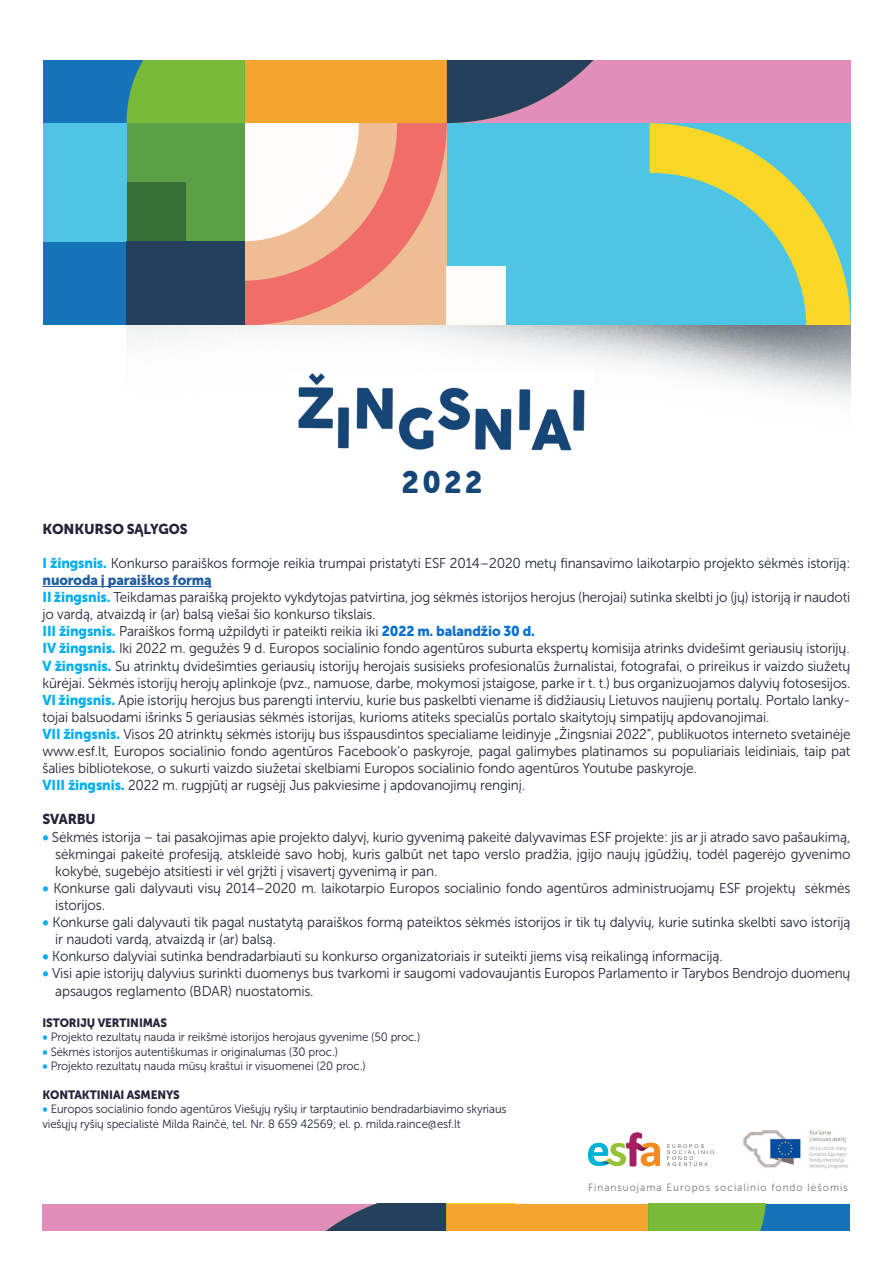
<style>
.page{position:relative;width:893px;height:1263px;background:#fff}
.page>*{position:absolute;margin:0;border:0;box-sizing:border-box;transform-origin:0 0}
.t1{font:31.05px "Museo Sans Rounded 900";color:#144677;scale:.95 1}
.t2{font:14.25px/17.1px "Museo Sans 300";letter-spacing:-.01em;color:#222439;scale:.95 1}
.t3{font:14.25px "Museo Sans 900";letter-spacing:-.01em;color:#215e9e;scale:.95 1}
.t4{font:14.25px "Museo Sans 900";letter-spacing:-.01em;color:#222439}
.t5{font:14.25px "Museo Sans 900";letter-spacing:-.01em;color:#222439;scale:.95 1}
.t6{font:12px/14.4px "Museo Sans 300";letter-spacing:-.01em;color:#222439;scale:.95 1}
.t7{font:12px "Museo Sans 900";letter-spacing:-.01em;color:#222439;scale:.95 1}
.t8{font:10.5px "Museo Sans 300";letter-spacing:.1em;color:#71767a;scale:.95 1}
.s1{font-family:"Museo Sans 900";color:#00aeef}
.s2{font-family:"Museo Sans 900";color:#0a71d0}
</style>
<div class="page">
<div style="left:43px;top:61px;width:202px;height:62px;background:#1573b9"></div>
<div style="left:43px;top:241px;width:84px;height:84px;background:#1573b9"></div>
<div style="left:43px;top:123px;width:84px;height:118px;background:#4ec5e5"></div>
<svg style="left:127px;top:61px;width:723px;height:264px;background:#97ac9b"></svg>
<div style="left:648px;top:1204px;width:202px;height:26px;background:#1573b9"></div>
<div style="left:43px;top:1204px;width:403px;height:26px;background:#e18eba"></div>
<svg style="left:327px;top:1204px;width:439px;height:26px;background:#a39243"></svg>
<svg style="left:588px;top:1133px;width:72px;height:33px"></svg>
<svg style="left:667px;top:1144px;width:47px;height:22px"></svg>
<hr style="left:43px;top:586px;width:169px;height:1px;background:#215e9e">
<img style="left:743px;top:1130px;width:105px;height:39px">
<img style="left:297px;top:370px;width:289px;height:82px">
<h1 class="t1" style="left:402px;top:465px;width:86px">2022</h1>
<p class="t4" style="left:43px;top:521px;width:147px">KONKURSO SĄLYGOS</p>
<p class="t2" style="left:43px;top:555px;width:852px"><span class="s1">I žingsnis.</span> Konkurso paraiškos formoje reikia trumpai pristatyti ESF 2014–2020 metų finansavimo laikotarpio projekto sėkmės istoriją:</p>
<p class="t3" style="left:43px;top:572px;width:180px">nuoroda į paraiškos formą</p>
<p class="t2" style="left:43px;top:589px;width:852px"><span class="s1">II žingsnis.</span> Teikdamas paraišką projekto vykdytojas patvirtina, jog sėkmės istorijos herojus (herojai) sutinka skelbti jo (jų) istoriją ir naudoti jo vardą, atvaizdą ir (ar) balsą viešai šio konkurso tikslais.<br><span class="s1">III žingsnis.</span> Paraiškos formą užpildyti ir pateikti reikia iki <span class="s2">2022 m. balandžio 30 d.<br></span><span class="s1">IV žingsnis.</span> Iki 2022 m. gegužės 9 d. Europos socialinio fondo agentūros suburta ekspertų komisija atrinks dvidešimt geriausių istorijų.<br><span class="s1">V žingsnis.</span> Su atrinktų dvidešimties geriausių istorijų herojais susisieks profesionalūs žurnalistai, fotografai, o prireikus ir vaizdo siužetų kūrėjai. Sėkmės istorijų herojų aplinkoje (pvz., namuose, darbe, mokymosi įstaigose, parke ir t. t.) bus organizuojamos dalyvių fotosesijos.<br><span class="s1">VI žingsnis.</span> Apie istorijų herojus bus parengti interviu, kurie bus paskelbti viename iš didžiausių Lietuvos naujienų portalų. Portalo lanky&shy;tojai balsuodami išrinks 5 geriausias sėkmės istorijas, kurioms atiteks specialūs portalo skaitytojų simpatijų apdovanojimai.<br><span class="s1">VII žingsnis.</span> Visos 20 atrinktų sėkmės istorijų bus išspausdintos specialiame leidinyje „Žingsniai 2022“, publikuotos interneto svetainėje www.esf.lt, Europos socialinio fondo agentūros Facebook‘o paskyroje, pagal galimybes platinamos su populiariais leidiniais, taip pat šalies bibliotekose, o sukurti vaizdo siužetai skelbiami Europos socialinio fondo agentūros Youtube paskyroje.<br><span class="s1">VIII žingsnis.</span> 2022 m. rugpjūtį ar rugsėjį Jus pakviesime į apdovanojimų renginį.</p>
<p class="t5" style="left:43px;top:811px;width:57px">SVARBU</p>
<p class="t2" style="left:55px;top:828px;width:838px;text-align:justify;text-indent:-13px"><span class="s1">•</span> Sėkmės istorija – tai pasakojimas apie projekto dalyvį, kurio gyvenimą pakeitė dalyvavimas ESF projekte: jis ar ji atrado savo pašaukimą, sėkmingai pakeitė profesiją, atskleidė savo hobį, kuris galbūt net tapo verslo pradžia, įgijo naujų įgūdžių, todėl pagerėjo gyvenimo kokybė, sugebėjo atsitiesti ir vėl grįžti į visavertį gyvenimą ir pan.</p>
<p class="t2" style="left:55px;top:879px;width:838px;text-indent:-13px"><span class="s1">•</span> Konkurse gali dalyvauti visų 2014–2020 m. laikotarpio Europos socialinio fondo agentūros administruojamų ESF projektų sėkmės istorijos.</p>
<p class="t2" style="left:55px;top:914px;width:837px;text-indent:-13px"><span class="s1">•</span> Konkurse gali dalyvauti tik pagal nustatytą paraiškos formą pateiktos sėkmės istorijos ir tik tų dalyvių, kurie sutinka skelbti savo istoriją ir naudoti vardą, atvaizdą ir (ar) balsą.</p>
<p class="t2" style="left:43px;top:948px;width:717px"><span class="s1">•</span> Konkurso dalyviai sutinka bendradarbiauti su konkurso organizatoriais ir suteikti jiems visą reikalingą informaciją.</p>
<p class="t2" style="left:55px;top:965px;width:839px;text-indent:-13px"><span class="s1">•</span> Visi apie istorijų dalyvius surinkti duomenys bus tvarkomi ir saugomi vadovaujantis Europos Parlamento ir Tarybos Bendrojo duomenų apsaugos reglamento (BDAR) nuostatomis.</p>
<p class="t7" style="left:43px;top:1016px;width:133px">ISTORIJŲ VERTINIMAS</p>
<p class="t6" style="left:43px;top:1030px;width:399px"><span class="s1">•</span> Projekto rezultatų nauda ir reikšmė istorijos herojaus gyvenime (50 proc.)</p>
<p class="t6" style="left:43px;top:1044px;width:313px"><span class="s1">•</span> Sėkmės istorijos autentiškumas ir originalumas (30 proc.)</p>
<p class="t6" style="left:43px;top:1059px;width:342px"><span class="s1">•</span> Projekto rezultatų nauda mūsų kraštui ir visuomenei (20 proc.)</p>
<p class="t7" style="left:43px;top:1088px;width:146px">KONTAKTINIAI ASMENYS</p>
<p class="t6" style="left:43px;top:1102px;width:490px"><span class="s1">•</span> Europos socialinio fondo agentū ros Viešųjų ryšių ir tarptautinio bendradarbiavimo skyriaus viešųjų ryšių specialistė Milda Rainčė, tel. Nr. 8 659 42569; el. p. milda.raince@esf.lt</p>
<p class="t8" style="left:588px;top:1182px;width:275px">Finansuojama Europos socialinio fondo lėšomis</p>
</div>
